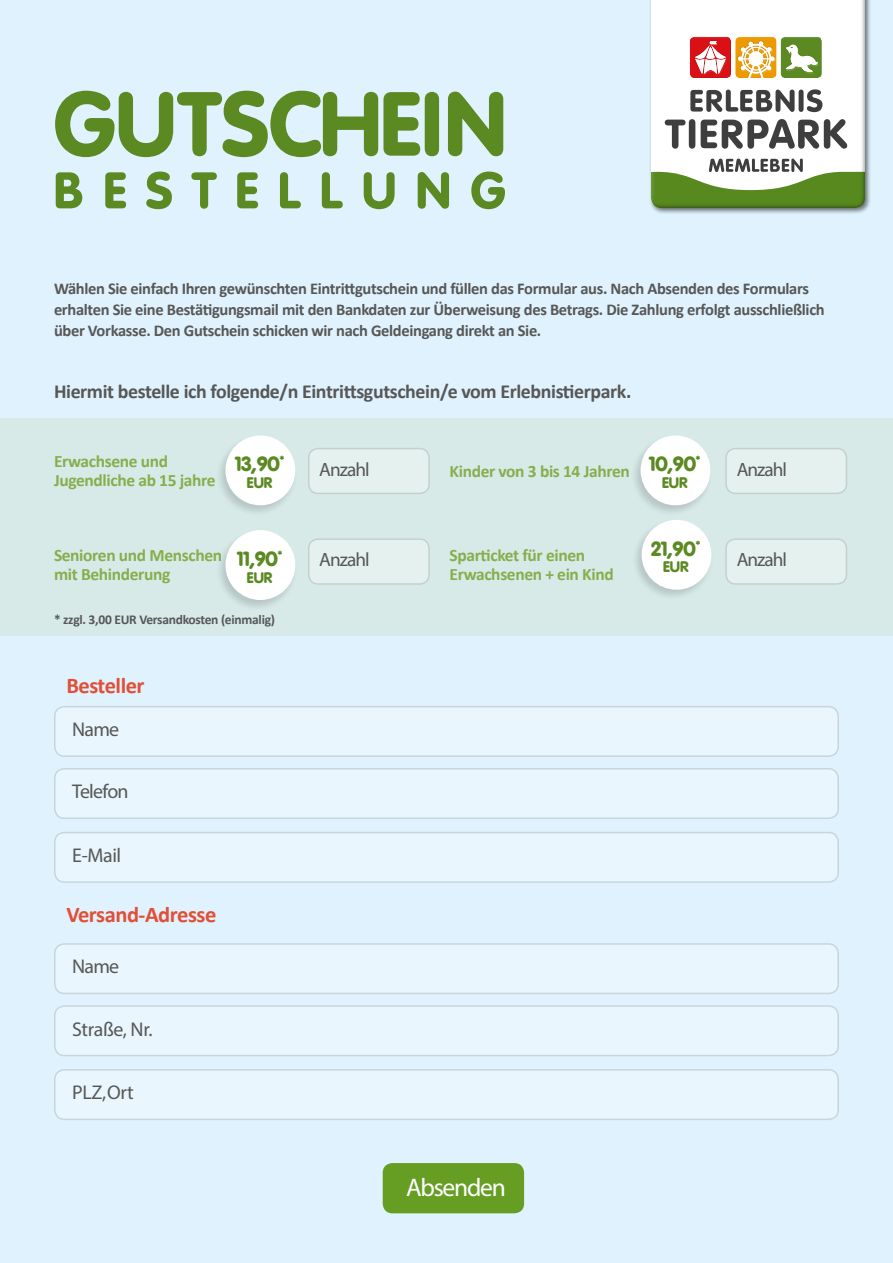
<style>
.page{position:relative;width:893px;height:1263px;background:#dff2fd}
.page>*{position:absolute;margin:0;border:0;box-sizing:border-box;transform-origin:0 0}
.t1{font:900 90px "Vag Rounded";letter-spacing:.01em;color:#5b8922}
.t2{font:900 51px "Vag Rounded";letter-spacing:.4em;color:#5b8922}
.t3{font:25.5px "Myriad Pro";letter-spacing:-.045em;color:#fff}
.t4{font:700 22.5px "Calibri";letter-spacing:-.02em;color:#e14f36}
.t5{font:900 20.55px "Vag Rounded";color:#5b8922}
.t6{font:700 19.95px "Calibri";letter-spacing:-.02em;color:#575756}
.t7{font:19.95px "Myriad Pro";letter-spacing:-.025em;color:#575756}
.t8{font:19.35px "Myriad Pro";letter-spacing:-.05em;color:#575756}
.t9{font:700 17.4px/18.9px "Calibri";letter-spacing:-.02em;color:#87ae4c}
.t10{font:700 16.5px/21px "Calibri";letter-spacing:-.02em;color:#575756}
.t11{font:900 15.3px "Vag Rounded";color:#5b8922}
.t12{font:700 13.5px "Calibri";letter-spacing:-.02em;color:#575756}
</style>
<div class="page">
<div style="left:0;top:418px;width:893px;height:218px;background:#d7eae8"></div>
<div style="left:649px;top:0;width:222px;height:215px;background:#000;opacity:.49"></div>
<div style="left:647px;top:0;width:226px;height:208px;background:#000;opacity:.62"></div>
<svg style="left:651px;top:0;width:214px;height:208px;background:#cad0bb"></svg>
<div style="left:689px;top:36px;width:43px;height:40px;background:#fff;opacity:.4"></div>
<div style="left:689px;top:38px;width:43px;height:41px;background:#000;opacity:.4"></div>
<div style="left:55px;top:707px;width:783px;height:49px;background:#e9f6fd;border-radius:10px"></div>
<div style="left:54px;top:706px;width:785px;height:51px;border:2px solid #9d9d9c;border-radius:10px"></div>
<div style="left:55px;top:944px;width:783px;height:49px;background:#e9f6fd;border-radius:10px"></div>
<div style="left:54px;top:943px;width:785px;height:51px;border:2px solid #9d9d9c;border-radius:10px"></div>
<div style="left:55px;top:769px;width:783px;height:49px;background:#e9f6fd;border-radius:10px"></div>
<div style="left:54px;top:768px;width:785px;height:51px;border:2px solid #9d9d9c;border-radius:10px"></div>
<div style="left:55px;top:1006px;width:783px;height:49px;background:#e9f6fd;border-radius:10px"></div>
<div style="left:54px;top:1005px;width:785px;height:51px;border:2px solid #9d9d9c;border-radius:10px"></div>
<div style="left:55px;top:832px;width:783px;height:50px;background:#e9f6fd;border-radius:10px"></div>
<div style="left:54px;top:832px;width:785px;height:51px;border:2px solid #9d9d9c;border-radius:10px"></div>
<div style="left:55px;top:1070px;width:783px;height:49px;background:#e9f6fd;border-radius:10px"></div>
<div style="left:54px;top:1069px;width:785px;height:51px;border:2px solid #9d9d9c;border-radius:10px"></div>
<div style="left:383px;top:1163px;width:141px;height:50px;background:#669e24;border-radius:10px"></div>
<div style="left:215px;top:435px;width:83px;height:82px;background:#000;opacity:.15"></div>
<div style="left:225px;top:435px;width:70px;height:70px;background:#fff;border-radius:50%"></div>
<div style="left:215px;top:529px;width:83px;height:82px;background:#000;opacity:.15"></div>
<div style="left:225px;top:530px;width:70px;height:70px;background:#fff;border-radius:50%"></div>
<div style="left:631px;top:435px;width:82px;height:82px;background:#000;opacity:.15"></div>
<div style="left:641px;top:435px;width:69px;height:70px;background:#fff;border-radius:50%"></div>
<div style="left:632px;top:519px;width:82px;height:82px;background:#000;opacity:.15"></div>
<div style="left:642px;top:520px;width:69px;height:70px;background:#fff;border-radius:50%"></div>
<div style="left:309px;top:448px;width:120px;height:45px;background:#e4f1ef;border-radius:9px"></div>
<div style="left:308px;top:448px;width:122px;height:46px;border:1px solid #9d9d9c;border-radius:9px"></div>
<div style="left:726px;top:448px;width:120px;height:45px;background:#e4f1ef;border-radius:9px"></div>
<div style="left:725px;top:448px;width:122px;height:46px;border:1px solid #9d9d9c;border-radius:9px"></div>
<div style="left:309px;top:539px;width:120px;height:45px;background:#e4f1ef;border-radius:9px"></div>
<div style="left:308px;top:538px;width:122px;height:47px;border:1px solid #9d9d9c;border-radius:9px"></div>
<div style="left:726px;top:539px;width:120px;height:45px;background:#e4f1ef;border-radius:9px"></div>
<div style="left:725px;top:538px;width:122px;height:47px;border:1px solid #9d9d9c;border-radius:9px"></div>
<h1 class="t1" style="left:54px;top:71px;width:453px">GUTSCHEIN</h1>
<h2 class="t2" style="left:54px;top:160px;width:453px">BESTELLUNG</h2>
<p class="t10" style="left:54px;top:278px;width:772px">Wählen Sie einfach Ihren gewünschten Eintrittgutschein und füllen das Formular aus. Nach Absenden des Formulars erhalten Sie eine Bestätigungsmail mit den Bankdaten zur Überweisung des Betrags. Die Zahlung erfolgt ausschließlich über Vorkasse. Den Gutschein schicken wir nach Geldeingang direkt an Sie.</p>
<p class="t6" style="left:54px;top:378px;width:579px">Hiermit bestelle ich folgende/n Eintrittsgutschein/e vom Erlebnistierpark.</p>
<p class="t9" style="left:54px;top:452px;width:163px">Erwachsene und<br>Jugendliche ab 15 jahre</p>
<p class="t5" style="left:235px;top:452px;width:51px">13,90<sup>*</sup></p>
<p class="t11" style="left:247px;top:474px;width:27px">EUR</p>
<p class="t9" style="left:54px;top:546px;width:170px">Senioren und Menschen mit Behinderung</p>
<p class="t5" style="left:237px;top:547px;width:47px">11,90<sup>*</sup></p>
<p class="t11" style="left:247px;top:568px;width:27px">EUR</p>
<p class="t12" style="left:54px;top:611px;width:223px">* zzgl. 3,00 EUR Versandkosten (einmalig)</p>
<h3 class="t4" style="left:66px;top:671px;width:80px">Besteller</h3>
<p class="t7" style="left:72px;top:717px;width:49px">Name</p>
<p class="t7" style="left:72px;top:779px;width:58px">Telefon</p>
<p class="t7" style="left:72px;top:843px;width:51px">E-Mail</p>
<h3 class="t4" style="left:66px;top:900px;width:152px">Versand-Adresse</h3>
<p class="t7" style="left:72px;top:954px;width:49px">Name</p>
<p class="t7" style="left:72px;top:1016px;width:82px">Straße, Nr.</p>
<p class="t7" style="left:72px;top:1080px;width:63px">PLZ, Ort</p>
<p class="t5" style="left:649px;top:452px;width:53px">10,90<sup>*</sup></p>
<p class="t11" style="left:662px;top:474px;width:27px">EUR</p>
<p class="t8" style="left:319px;top:457px;width:52px">Anzahl</p>
<p class="t8" style="left:737px;top:457px;width:52px">Anzahl</p>
<p class="t9" style="left:450px;top:462px;width:182px">Kinder von 3 bis 14 Jahren</p>
<p class="t5" style="left:652px;top:536px;width:50px">21,90<sup>*</sup></p>
<p class="t11" style="left:663px;top:558px;width:27px">EUR</p>
<p class="t9" style="left:450px;top:545px;width:166px">Sparticket für einen<br>Erwachsenen + ein Kind</p>
<p class="t8" style="left:319px;top:548px;width:52px">Anzahl</p>
<p class="t8" style="left:737px;top:548px;width:52px">Anzahl</p>
<h3 class="t3" style="left:406px;top:1172px;width:101px">Absenden</h3>
</div>
